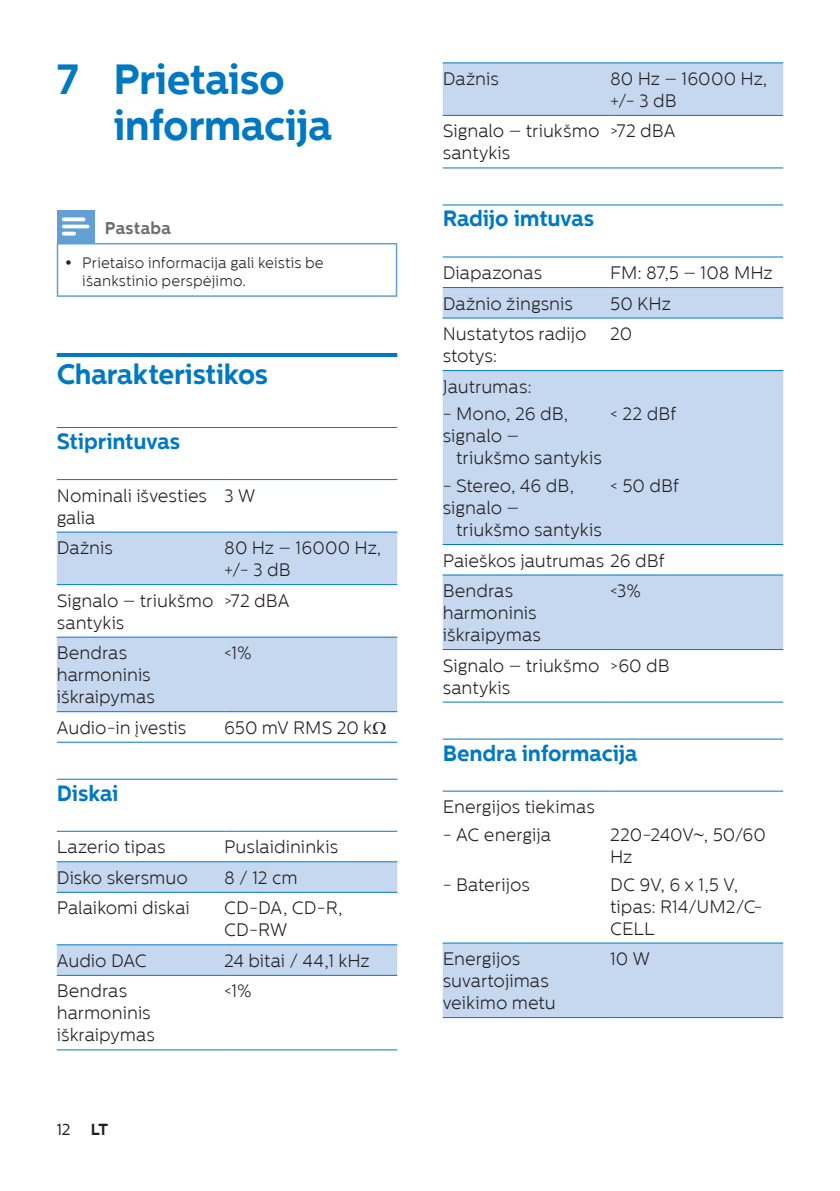
<style>
.page{position:relative;width:840px;height:1191px;background:#fff}
.page>*{position:absolute;margin:0;border:0;box-sizing:border-box;transform-origin:0 0}
.LIELAIS_VIRSRAKSTS{font:700 42px/46px "Centrale Sans";letter-spacing:-.015em;color:#0079c2}
.VIRSRAKSTS{font:700 28px "Centrale Sans";letter-spacing:-.01em;color:#0079c2}
.mazais_VIRSRAKSTS{font:700 22px "Centrale Sans";letter-spacing:-.005em;color:#0079c2}
.PARASTS{font:300 18px/22px "Centrale Sans";color:#231f20}
.KASTE_piezīme{font:700 17px "Centrale Sans";letter-spacing:.015em;color:#6c6d70}
.t1{font:16px "Centrale Sans";color:#231f20}
.PIEZĪME{font:300 15px/18px "Centrale Sans";letter-spacing:.01em;color:#231f20}
.s1{font-weight:700}
.s2{font-family:"Century";font-weight:400}
</style>
<div class="page">
<hr style="left:57px;top:353px;width:340px;height:4px;background:#0079c2">
<hr style="left:57px;top:427px;width:340px;height:1px;background:#0079c2">
<hr style="left:57px;top:778px;width:340px;height:1px;background:#0079c2">
<svg style="left:57px;top:532px;width:340px;height:179px;fill:#c6d8ef"></svg>
<hr style="left:57px;top:479px;width:167px;height:1px;background:#0079c2">
<hr style="left:224px;top:479px;width:173px;height:1px;background:#0079c2">
<hr style="left:57px;top:531px;width:167px;height:1px;background:#0079c2">
<hr style="left:224px;top:531px;width:173px;height:1px;background:#0079c2">
<hr style="left:57px;top:584px;width:167px;height:1px;background:#0079c2">
<hr style="left:224px;top:584px;width:173px;height:1px;background:#0079c2">
<hr style="left:57px;top:636px;width:167px;height:1px;background:#0079c2">
<hr style="left:224px;top:636px;width:173px;height:1px;background:#0079c2">
<hr style="left:57px;top:711px;width:167px;height:1px;background:#0079c2">
<hr style="left:224px;top:711px;width:173px;height:1px;background:#0079c2">
<hr style="left:57px;top:741px;width:167px;height:1px;background:#0079c2">
<hr style="left:224px;top:741px;width:173px;height:1px;background:#0079c2">
<svg style="left:57px;top:862px;width:340px;height:112px"></svg>
<hr style="left:57px;top:830px;width:167px;height:1px;background:#0079c2">
<hr style="left:224px;top:830px;width:173px;height:1px;background:#0079c2">
<hr style="left:57px;top:861px;width:167px;height:1px;background:#0079c2">
<hr style="left:224px;top:861px;width:173px;height:1px;background:#0079c2">
<hr style="left:57px;top:891px;width:167px;height:1px;background:#0079c2">
<hr style="left:224px;top:891px;width:173px;height:1px;background:#0079c2">
<hr style="left:57px;top:944px;width:167px;height:1px;background:#0079c2">
<hr style="left:224px;top:944px;width:173px;height:1px;background:#0079c2">
<hr style="left:57px;top:974px;width:167px;height:1px;background:#0079c2">
<hr style="left:224px;top:974px;width:173px;height:1px;background:#0079c2">
<hr style="left:57px;top:1049px;width:167px;height:1px;background:#0079c2">
<hr style="left:224px;top:1049px;width:173px;height:1px;background:#0079c2">
<hr style="left:442px;top:204px;width:340px;height:1px;background:#0079c2">
<hr style="left:442px;top:738px;width:340px;height:1px;background:#0079c2">
<div style="left:442px;top:63px;width:340px;height:52px;background:#c6d8ef"></div>
<hr style="left:442px;top:62px;width:167px;height:1px;background:#0079c2">
<hr style="left:609px;top:62px;width:173px;height:1px;background:#0079c2">
<hr style="left:442px;top:115px;width:167px;height:1px;background:#0079c2">
<hr style="left:609px;top:115px;width:173px;height:1px;background:#0079c2">
<hr style="left:442px;top:167px;width:167px;height:1px;background:#0079c2">
<hr style="left:609px;top:167px;width:173px;height:1px;background:#0079c2">
<svg style="left:442px;top:288px;width:340px;height:361px;fill:#c6d8ef"></svg>
<hr style="left:442px;top:256px;width:167px;height:1px;background:#0079c2">
<hr style="left:609px;top:256px;width:173px;height:1px;background:#0079c2">
<hr style="left:442px;top:287px;width:167px;height:1px;background:#0079c2">
<hr style="left:609px;top:287px;width:173px;height:1px;background:#0079c2">
<hr style="left:442px;top:317px;width:167px;height:1px;background:#0079c2">
<hr style="left:609px;top:317px;width:173px;height:1px;background:#0079c2">
<hr style="left:442px;top:370px;width:167px;height:1px;background:#0079c2">
<hr style="left:609px;top:370px;width:173px;height:1px;background:#0079c2">
<hr style="left:442px;top:544px;width:167px;height:1px;background:#0079c2">
<hr style="left:609px;top:544px;width:173px;height:1px;background:#0079c2">
<hr style="left:442px;top:574px;width:167px;height:1px;background:#0079c2">
<hr style="left:609px;top:574px;width:173px;height:1px;background:#0079c2">
<hr style="left:442px;top:649px;width:167px;height:1px;background:#0079c2">
<hr style="left:609px;top:649px;width:173px;height:1px;background:#0079c2">
<hr style="left:442px;top:701px;width:167px;height:1px;background:#0079c2">
<hr style="left:609px;top:701px;width:173px;height:1px;background:#0079c2">
<div style="left:442px;top:943px;width:340px;height:74px;background:#c6d8ef"></div>
<hr style="left:442px;top:790px;width:167px;height:1px;background:#0079c2">
<hr style="left:609px;top:790px;width:173px;height:1px;background:#0079c2">
<hr style="left:442px;top:942px;width:167px;height:1px;background:#0079c2">
<hr style="left:609px;top:942px;width:173px;height:1px;background:#0079c2">
<hr style="left:442px;top:1017px;width:167px;height:1px;background:#0079c2">
<hr style="left:609px;top:1017px;width:173px;height:1px;background:#0079c2">
<div style="left:57px;top:243px;width:340px;height:54px;border:2px solid #629fd5"></div>
<div style="left:57px;top:209px;width:38px;height:34px;background:#629fd5"></div>
<svg style="left:62px;top:217px;width:27px;height:18px"></svg>
<p class="LIELAIS_VIRSRAKSTS" style="left:113px;top:56px;width:220px;text-indent:-57px">7 Prietaiso informacija</p>
<p class="KASTE_piezīme" style="left:105px;top:217px;width:68px">Pastaba</p>
<p class="PIEZĪME" style="left:82px;top:254px;width:243px">Prietaiso informacija gali keistis be išankstinio perspėjimo.</p>
<p class="VIRSRAKSTS" style="left:57px;top:357px;width:212px">Charakteristikos</p>
<p class="mazais_VIRSRAKSTS" style="left:57px;top:428px;width:125px">Stiprintuvas</p>
<p class="PARASTS" style="left:57px;top:484px;width:152px">Nominali išvesties galia</p>
<p class="PARASTS" style="left:224px;top:484px;width:33px">3 W</p>
<p class="PARASTS" style="left:57px;top:537px;width:58px">Dažnis</p>
<p class="PARASTS" style="left:224px;top:537px;width:159px">80 Hz – 16000 Hz, +/- 3 dB</p>
<p class="PARASTS" style="left:57px;top:589px;width:158px">Signalo – triukšmo santykis</p>
<p class="PARASTS" style="left:224px;top:589px;width:67px">&gt;72 dBA</p>
<p class="PARASTS" style="left:57px;top:642px;width:100px">Bendras harmoninis iškraipymas</p>
<p class="PARASTS" style="left:224px;top:642px;width:29px">&lt;1%</p>
<p class="PARASTS" style="left:57px;top:716px;width:131px">Audio-in įvestis</p>
<p class="PARASTS" style="left:224px;top:716px;width:149px">650 mV RMS 20 k</p>
<p class="mazais_VIRSRAKSTS" style="left:57px;top:780px;width:63px">Diskai</p>
<p class="PARASTS" style="left:57px;top:836px;width:110px">Lazerio tipas</p>
<p class="PARASTS" style="left:224px;top:836px;width:116px">Puslaidininkis</p>
<p class="PARASTS" style="left:57px;top:866px;width:133px">Disko skersmuo</p>
<p class="PARASTS" style="left:224px;top:866px;width:75px">8 / 12 cm</p>
<p class="PARASTS" style="left:57px;top:897px;width:134px">Palaikomi diskai</p>
<p class="PARASTS" style="left:224px;top:897px;width:120px">CD-DA, CD-R,<br>CD-RW</p>
<p class="PARASTS" style="left:57px;top:949px;width:92px">Audio DAC</p>
<p class="PARASTS" style="left:224px;top:949px;width:147px">24 bitai / 44,1 kHz</p>
<p class="PARASTS" style="left:57px;top:980px;width:100px">Bendras harmoninis iškraipymas</p>
<p class="PARASTS" style="left:224px;top:980px;width:29px">&lt;1%</p>
<p class="t1" style="left:57px;top:1120px;width:53px">12 <span class="s1">LT</span></p>
<p class="PARASTS" style="left:442px;top:68px;width:58px">Dažnis</p>
<p class="PARASTS" style="left:609px;top:68px;width:159px">80 Hz – 16000 Hz, +/- 3 dB</p>
<p class="PARASTS" style="left:442px;top:120px;width:158px">Signalo – triukšmo santykis</p>
<p class="PARASTS" style="left:609px;top:120px;width:67px">&gt;72 dBA</p>
<p class="mazais_VIRSRAKSTS" style="left:442px;top:206px;width:153px">Radijo imtuvas</p>
<p class="PARASTS" style="left:442px;top:262px;width:101px">Diapazonas</p>
<p class="PARASTS" style="left:609px;top:262px;width:164px">FM: 87,5 – 108 MHz</p>
<p class="PARASTS" style="left:442px;top:292px;width:132px">Dažnio žingsnis</p>
<p class="PARASTS" style="left:609px;top:292px;width:62px">50 KHz</p>
<p class="PARASTS" style="left:442px;top:323px;width:145px">Nustatytos radijo stotys:</p>
<p class="PARASTS" style="left:609px;top:323px;width:24px">20</p>
<p class="PARASTS" style="left:442px;top:375px;width:90px">Jautrumas:</p>
<p class="PARASTS" style="left:442px;top:403px;width:127px">- Mono, 26 dB,</p>
<p class="PARASTS" style="left:442px;top:425px;width:78px">signalo –</p>
<p class="PARASTS" style="left:456px;top:447px;width:147px">triukšmo santykis</p>
<p class="PARASTS" style="left:609px;top:403px;width:68px">&lt; 22 dBf</p>
<p class="PARASTS" style="left:442px;top:474px;width:133px">- Stereo, 46 dB,</p>
<p class="PARASTS" style="left:442px;top:496px;width:78px">signalo –</p>
<p class="PARASTS" style="left:456px;top:518px;width:147px">triukšmo santykis</p>
<p class="PARASTS" style="left:609px;top:474px;width:70px">&lt; 50 dBf</p>
<p class="PARASTS" style="left:442px;top:549px;width:223px">Paieškos jautrumas 26 dBf</p>
<p class="PARASTS" style="left:442px;top:579px;width:100px">Bendras harmoninis iškraipymas</p>
<p class="PARASTS" style="left:609px;top:579px;width:32px">&lt;3%</p>
<p class="PARASTS" style="left:442px;top:654px;width:158px">Signalo – triukšmo santykis</p>
<p class="PARASTS" style="left:609px;top:654px;width:61px">&gt;60 dB</p>
<p class="mazais_VIRSRAKSTS" style="left:442px;top:740px;width:196px">Bendra informacija</p>
<p class="PARASTS" style="left:442px;top:796px;width:154px">Energijos tiekimas</p>
<p class="PARASTS" style="left:442px;top:823px;width:110px">- AC energija</p>
<p class="PARASTS" style="left:609px;top:823px;width:157px">220-240V<span class="s2">~</span>, 50/60<br>Hz</p>
<p class="PARASTS" style="left:442px;top:873px;width:89px">- Baterijos</p>
<p class="PARASTS" style="left:609px;top:873px;width:154px">DC 9V, 6 x 1,5 V, tipas: R14/UM2/C-<br>CELL</p>
<p class="PARASTS" style="left:442px;top:947px;width:114px">Energijos suvartojimas veikimo metu</p>
<p class="PARASTS" style="left:609px;top:947px;width:41px">10 W</p>
</div>
